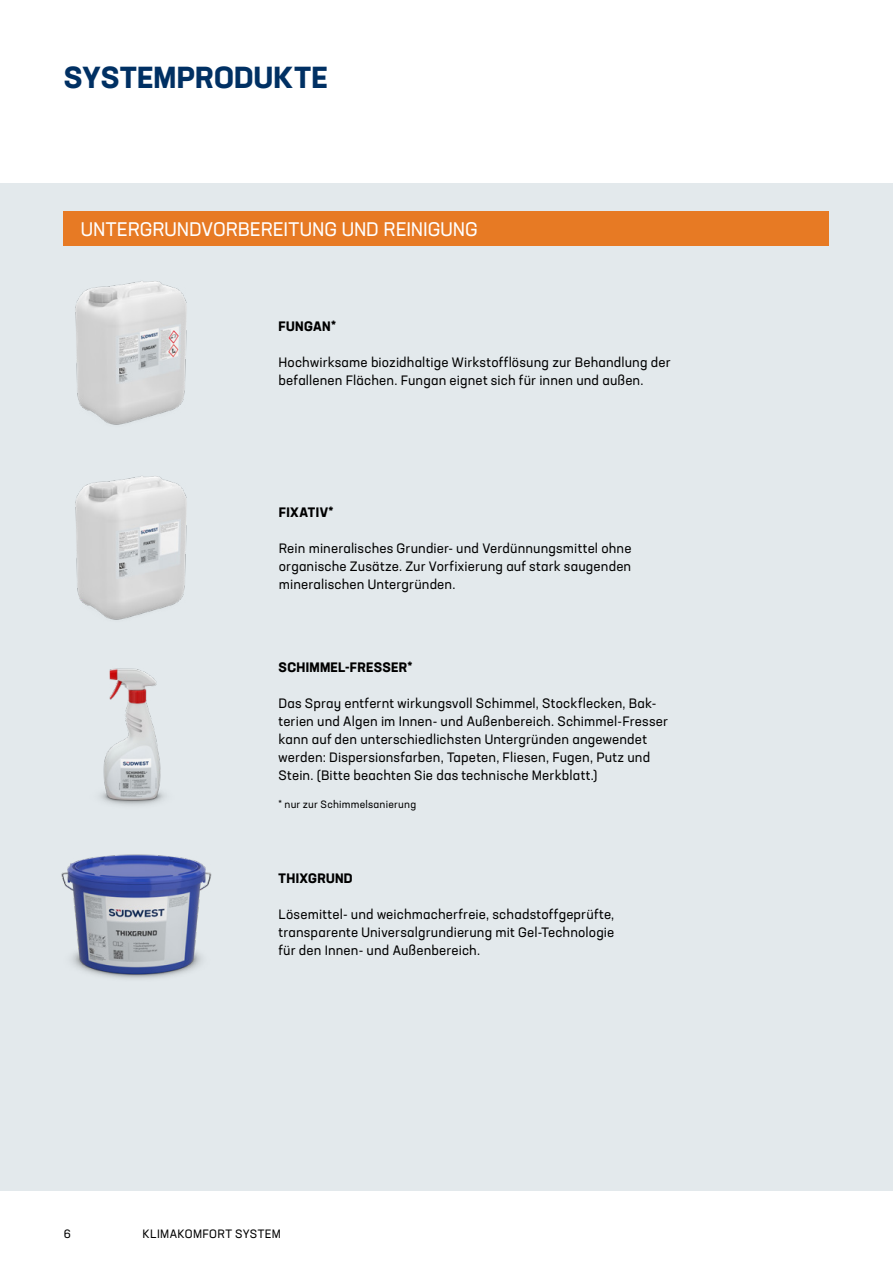
<style>
.page{position:relative;width:893px;height:1263px;background:#fff}
.page>*{position:absolute;margin:0;border:0;box-sizing:border-box;transform-origin:0 0}
.t1{font:700 30px "Neusa Next Pro";letter-spacing:.01em;color:#003063}
.t2{font:19.5px "Neusa Next Pro";letter-spacing:-.005em;color:#fff}
.t3{font:13.5px/18px "Neusa Next Pro";letter-spacing:.01em;color:#000}
.t4{font:700 13.5px "Neusa Next Pro";letter-spacing:.025em;color:#000}
.t5{font:12px "Neusa Next Pro";letter-spacing:.025em;color:#000}
.t6{font:10.5px "Neusa Next Pro";letter-spacing:.02em;color:#000}
</style>
<div class="page">
<div style="left:0;top:183px;width:893px;height:1008px;background:#e3e9ec"></div>
<div style="left:64px;top:212px;width:765px;height:34px;background:#e77a24"></div>
<img style="left:75px;top:281px;width:112px;height:144px">
<img style="left:75px;top:476px;width:112px;height:144px">
<img style="left:100px;top:668px;width:65px;height:138px">
<img style="left:61px;top:854px;width:151px;height:125px">
<h1 class="t1" style="left:64px;top:58px;width:265px">SYSTEMPRODUKTE</h1>
<h2 class="t2" style="left:81px;top:217px;width:398px">UNTERGRUNDVORBEREITUNG UND REINIGUNG</h2>
<p class="t4" style="left:279px;top:317px;width:59px">FUNGAN*</p>
<p class="t3" style="left:279px;top:353px;width:394px">Hochwirksame biozidhaltige Wirkstofflösung zur Behandlung der befallenen Flächen. Fungan eignet sich für innen und außen.</p>
<p class="t4" style="left:279px;top:503px;width:56px">FIXATIV*</p>
<p class="t3" style="left:279px;top:539px;width:354px;text-align:justify">Rein mineralisches Grundier- und Verdünnungsmittel ohne organische Zusätze. Zur Vorfixierung auf stark saugenden mineralischen Untergründen.</p>
<p class="t4" style="left:279px;top:658px;width:135px">SCHIMMEL-FRESSER*</p>
<p class="t3" style="left:279px;top:694px;width:391px">Das Spray entfernt wirkungsvoll Schimmel, Stockflecken, Bak&shy;terien und Algen im Innen- und Außenbereich. Schimmel-Fresser kann auf den unterschiedlichsten Untergründen angewendet werden: Dispersionsfarben, Tapeten, Fliesen, Fugen, Putz und Stein. (Bitte beachten Sie das technische Merkblatt.)</p>
<p class="t6" style="left:279px;top:798px;width:139px">* nur zur Schimmelsanierung</p>
<p class="t4" style="left:279px;top:870px;width:76px">THIXGRUND</p>
<p class="t3" style="left:279px;top:905px;width:337px;text-align:justify">Lösemittel- und weichmacherfreie, schadstoffgeprüfte, transparente Universalgrundierung mit Gel-Technologie für den Innen- und Außenbereich.</p>
<p class="t5" style="left:64px;top:1226px;width:9px">6</p>
<p class="t5" style="left:142px;top:1226px;width:140px">KLIMAKOMFORT SYSTEM</p>
</div>
